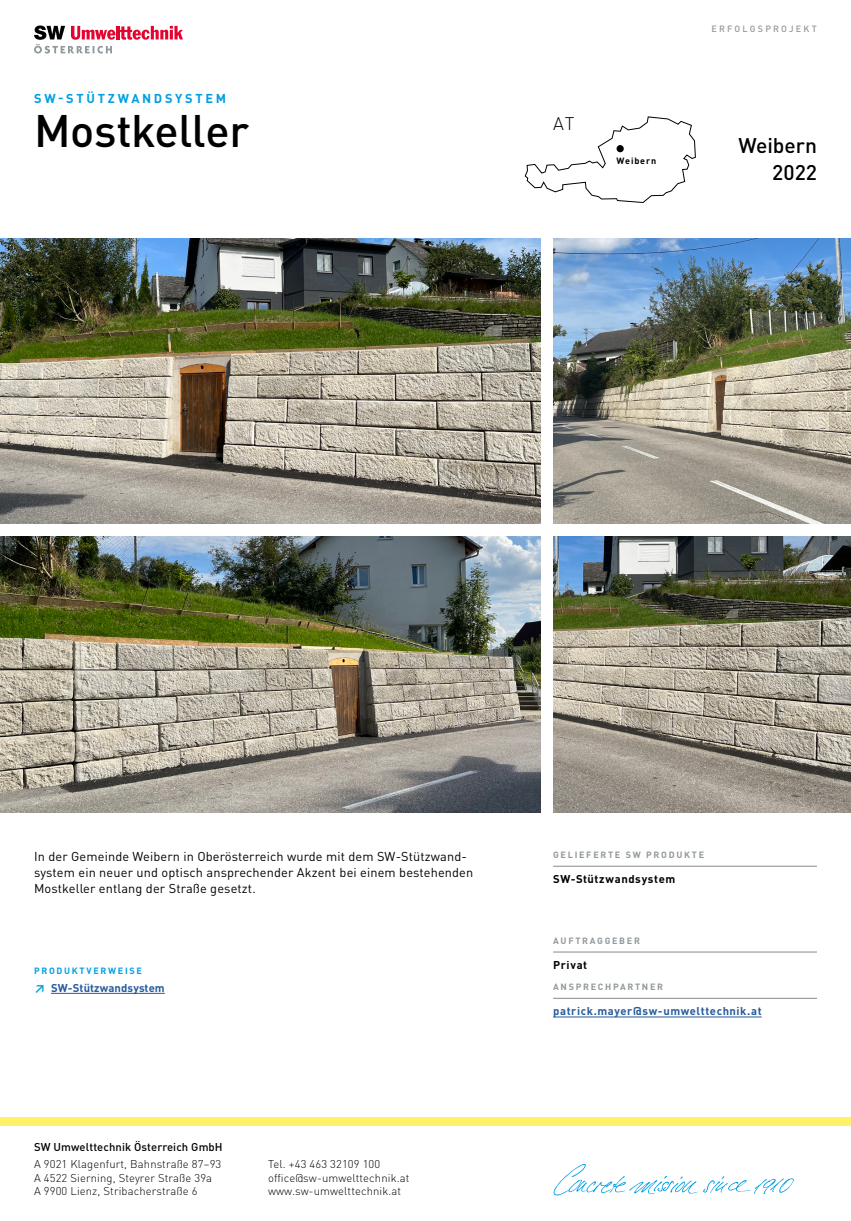
<style>
.page{position:relative;width:851px;height:1221px;background:#fff}
.page>*{position:absolute;margin:0;border:0;box-sizing:border-box;transform-origin:0 0}
.t1{font:500 45px "DIN Pro";letter-spacing:-.01em;color:#000}
.t2{font:500 21px/27px "DIN Pro";color:#000;text-align:right}
.t3{font:300 18px "DIN Pro";color:#000}
.t4{font:12.75px/16.2px "DIN Pro";letter-spacing:.01em;color:#000}
.t5{font:700 12.75px "DIN Pro";letter-spacing:.215em;color:#009fe3}
.t6{font:300 11.25px/13.5px "DIN Pro";letter-spacing:.01em;color:#000}
.t7{font:700 11.25px "DIN Pro";letter-spacing:.045em;color:#275b9b}
.t8{font:500 11.25px "DIN Pro";letter-spacing:.01em;color:#000}
.t9{font:700 11.25px "DIN Pro";letter-spacing:.055em;color:#000}
.t10{font:700 11.25px "DIN Pro";letter-spacing:.01em;color:#275b9b}
.t11{font:700 9px "DIN Pro";letter-spacing:.19em;color:#91989c}
.t12{font:700 9px "DIN Pro";letter-spacing:.19em;color:#009fe3}
.t13{font:500 9px "DIN Pro";letter-spacing:.24em;color:#91989c}
.t14{font:700 9px "DIN Pro";letter-spacing:.095em;color:#000}
.s1{color:#009fe3}
</style>
<div class="page">
<img style="left:0;top:238px;width:540px;height:285px">
<img style="left:0;top:536px;width:540px;height:276px">
<img style="left:553px;top:238px;width:297px;height:285px">
<img style="left:553px;top:536px;width:297px;height:276px">
<svg style="left:34px;top:26px;width:149px;height:28px"></svg>
<svg style="left:524px;top:116px;width:172px;height:87px"></svg>
<div style="left:0;top:1117px;width:850px;height:8px;background:#fff265"></div>
<svg style="left:553px;top:1164px;width:240px;height:31px"></svg>
<hr style="left:51px;top:993px;width:114px;height:1px;background:#275b9b">
<hr style="left:553px;top:865px;width:263px;height:1px;background:#91989c">
<hr style="left:553px;top:951px;width:263px;height:1px;background:#91989c">
<hr style="left:553px;top:997px;width:263px;height:1px;background:#91989c">
<hr style="left:553px;top:1016px;width:208px;height:1px;background:#275b9b">
<div style="left:616px;top:145px;width:7px;height:7px;background:#000;border-radius:50%"></div>
<p class="t5" style="left:34px;top:90px;width:193px">SW-STÜTZWANDSYSTEM</p>
<h1 class="t1" style="left:34px;top:100px;width:216px">Mostkeller</h1>
<h3 class="t3" style="left:553px;top:111px;width:23px">AT</h3>
<p class="t14" style="left:616px;top:155px;width:41px">Weibern</p>
<p class="t13" style="left:711px;top:23px;width:107px">ERFOLGSPROJEKT</p>
<h2 class="t2" style="left:738px;top:131px;width:80px">Weibern<br>2022</h2>
<p class="t4" style="left:34px;top:847px;width:441px">In der Gemeinde Weibern in Oberösterreich wurde mit dem SW-Stützwand&shy;system ein neuer und optisch ansprechender Akzent bei einem bestehenden<br>Mostkeller entlang der Straße gesetzt.</p>
<p class="t12" style="left:34px;top:964px;width:109px">PRODUKTVERWEISE</p>
<p class="t10" style="left:34px;top:980px;width:132px"><span class="s1">↗</span> SW-Stützwandsystem</p>
<p class="t8" style="left:34px;top:1138px;width:190px">SW Umwelttechnik Österreich GmbH</p>
<p class="t6" style="left:34px;top:1157px;width:189px">A 9021 Klagenfurt, Bahnstraße 87–93<br>A 4522 Sierning, Steyrer Straße 39a<br>A 9900 Lienz, Stribacherstraße 6</p>
<p class="t6" style="left:268px;top:1157px;width:143px">Tel. +43 463 32109 100 office@sw-umwelttechnik.at www.sw-umwelttechnik.at</p>
<p class="t11" style="left:553px;top:848px;width:152px">GELIEFERTE SW PRODUKTE</p>
<p class="t9" style="left:553px;top:871px;width:124px">SW-Stützwandsystem</p>
<p class="t11" style="left:553px;top:934px;width:88px">AUFTRAGGEBER</p>
<p class="t9" style="left:553px;top:957px;width:36px">Privat</p>
<p class="t11" style="left:553px;top:980px;width:111px">ANSPRECHPARTNER</p>
<p class="t7" style="left:553px;top:1003px;width:210px">patrick.mayer@sw-umwelttechnik.at</p>
</div>
